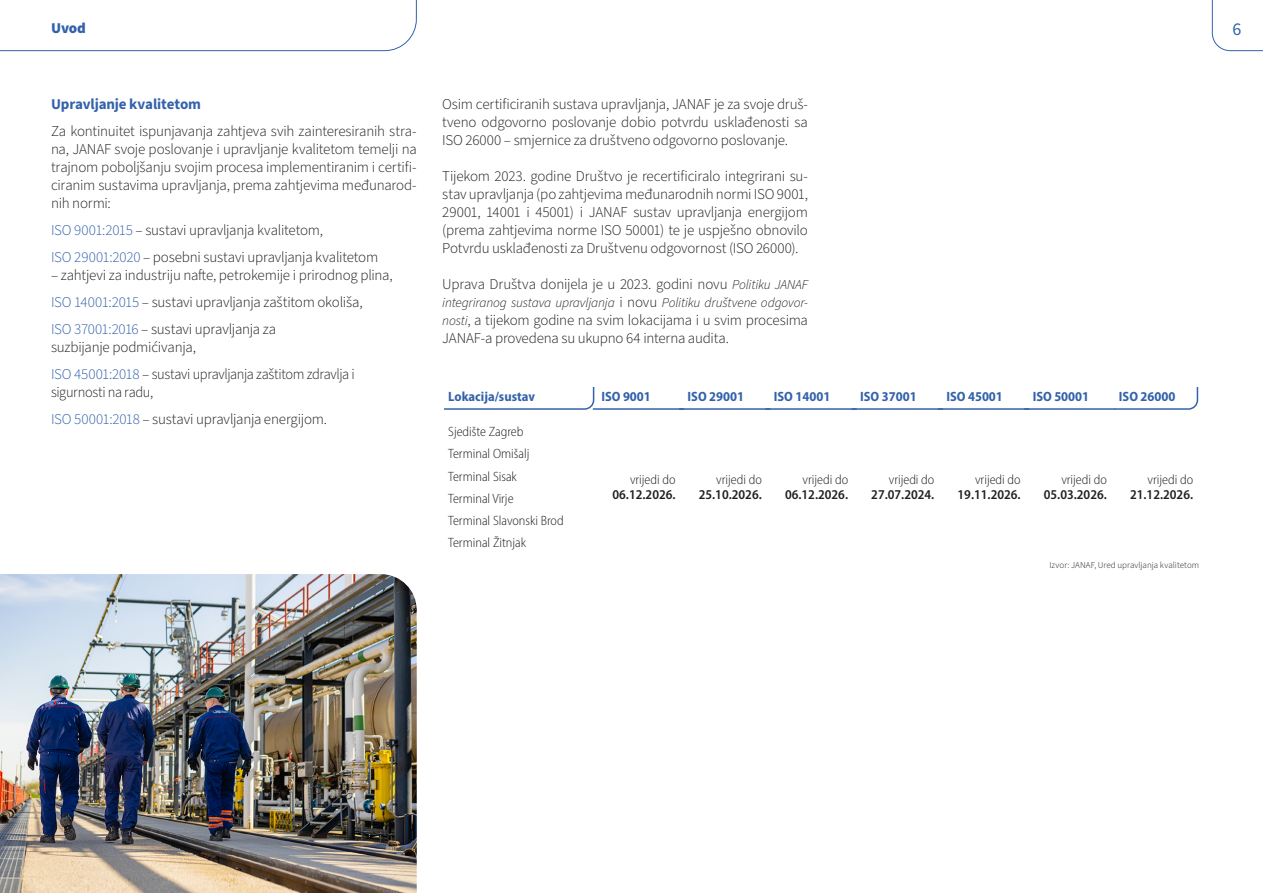
<style>
.page{position:relative;width:1263px;height:893px;background:#fff}
.page>*{position:absolute;margin:0;border:0;box-sizing:border-box;transform-origin:0 0}
.t1{font:18px "Source Sans 3";color:#3362aa}
.t2{font:300 15px/18px "Source Sans 3";letter-spacing:-.015em;color:#231f20}
.t3{font:300 15px/18px "Source Sans 3";letter-spacing:-.015em;color:#232222;text-align:justify}
.t4{font:300 15px/27px "Source Sans 3";letter-spacing:-.015em;color:#231f20;scale:.96 1}
.t5{font:700 15px "Source Sans 3";letter-spacing:-.01em;color:#3362aa}
.t6{font:900 15px "Source Sans 3";color:#3362aa}
.t7{font:300 semi-condensed 13.5px/22.2px "Myriad Pro";color:#231f20}
.t8{font:600 semi-condensed 13.5px "Myriad Pro";color:#231f20}
.t9{font:700 semi-condensed 13.5px "Myriad Pro";color:#3362aa}
.t10{font:italic 300 13.5px "Source Sans 3";letter-spacing:-.01em;color:#231f20}
.t11{font:300 9px "Source Sans 3";letter-spacing:.005em;color:#231f20}
.s1{color:#3362aa}
.s2{font-style:italic;font-size:13.5px}
.s3{font-style:normal;font-size:15px}
</style>
<div class="page">
<svg style="left:444px;top:387px;width:151px;height:23px"></svg>
<hr style="left:593px;top:408px;width:91px;height:2px;background:#3362aa">
<hr style="left:679px;top:408px;width:91px;height:2px;background:#3362aa">
<hr style="left:765px;top:408px;width:92px;height:2px;background:#3362aa">
<hr style="left:852px;top:408px;width:91px;height:2px;background:#3362aa">
<hr style="left:938px;top:408px;width:91px;height:2px;background:#3362aa">
<hr style="left:1024px;top:408px;width:91px;height:2px;background:#3362aa">
<svg style="left:1113px;top:387px;width:86px;height:23px"></svg>
<img style="left:0;top:574px;width:417px;height:319px">
<svg style="left:1211px;top:0;width:52px;height:51px"></svg>
<svg style="left:0;top:0;width:417px;height:51px"></svg>
<p class="t6" style="left:51px;top:18px;width:36px">Uvod</p>
<p class="t5" style="left:51px;top:94px;width:152px">Upravljanje kvalitetom</p>
<p class="t3" style="left:51px;top:122px;width:367px">Za kontinuitet ispunjavanja zahtjeva svih zainteresiranih stra&shy;na, JANAF svoje poslovanje i upravljanje kvalitetom temelji na trajnom poboljšanju svojim procesa implementiranim i certifi&shy;ciranim sustavima upravljanja, prema zahtjevima međunarod&shy;nih normi:</p>
<p class="t2" style="left:51px;top:216px;width:329px;line-height:27px"><span class="s1">ISO 9001:2015</span> – sustavi upravljanja kvalitetom,<br><span class="s1">ISO 29001:2020</span> – posebni sustavi upravljanja kvalitetom</p>
<p class="t2" style="left:51px;top:261px;width:343px;line-height:27px">– zahtjevi za industriju nafte, petrokemije i prirodnog plina,<br><span class="s1">ISO 14001:2015</span> – sustavi upravljanja zaštitom okoliša,<br><span class="s1">ISO 37001:2016</span> – sustavi upravljanja za</p>
<p class="t2" style="left:51px;top:333px;width:305px;line-height:27px">suzbijanje podmićivanja,<br><span class="s1">ISO 45001:2018</span> – sustavi upravljanja zaštitom zdravlja i</p>
<p class="t4" style="left:51px;top:378px;width:289px">sigurnosti na radu,<br><span class="s1">ISO 50001:2018</span> – sustavi upravljanja energijom.</p>
<p class="t2" style="left:442px;top:95px;width:367px;text-align:justify">Osim certificiranih sustava upravljanja, JANAF je za svoje druš&shy;tveno odgovorno poslovanje dobio potvrdu usklađenosti sa ISO 26000 – smjernice za društveno odgovorno poslovanje.</p>
<p class="t2" style="left:442px;top:167px;width:367px;text-align:justify">Tijekom 2023. godine Društvo je recertificiralo integrirani su&shy;stav upravljanja (po zahtjevima međunarodnih normi ISO 9001, 29001, 14001 i 45001) i JANAF sustav upravljanja energijom (prema zahtjevima norme ISO 50001) te je uspješno obnovilo Potvrdu usklađenosti za Društvenu odgovornost (ISO 26000).</p>
<p class="t2" style="left:442px;top:275px;width:367px">Uprava Društva donijela je u 2023. godini novu <span class="s2">Politiku JANAF</span></p>
<p class="t10" style="left:442px;top:294px;width:367px">integriranog sustava upravljanja <span class="s3">i novu</span> Politiku društvene odgovor-</p>
<p class="t2" style="left:442px;top:311px;width:367px"><span class="s2">nosti</span>, a tijekom godine na svim lokacijama i u svim procesima<br>JANAF-a provedena su ukupno 64 interna audita.</p>
<p class="t9" style="left:448px;top:388px;width:88px">Lokacija/sustav</p>
<p class="t9" style="left:601px;top:388px;width:51px">ISO 9001</p>
<p class="t9" style="left:688px;top:388px;width:58px">ISO 29001</p>
<p class="t9" style="left:774px;top:388px;width:58px">ISO 14001</p>
<p class="t9" style="left:860px;top:388px;width:58px">ISO 37001</p>
<p class="t9" style="left:946px;top:388px;width:58px">ISO 45001</p>
<p class="t9" style="left:1033px;top:388px;width:58px">ISO 50001</p>
<p class="t9" style="left:1119px;top:388px;width:58px">ISO 26000</p>
<p class="t7" style="left:448px;top:421px;width:77px">Sjedište Zagreb</p>
<p class="t7" style="left:630px;top:469px;width:47px">vrijedi do</p>
<p class="t8" style="left:612px;top:486px;width:65px">06.12.2026.</p>
<p class="t7" style="left:448px;top:443px;width:117px">Terminal Omišalj<br>Terminal Sisak<br>Terminal Virje<br>Terminal Slavonski Brod<br>Terminal Žitnjak</p>
<p class="t7" style="left:716px;top:469px;width:47px">vrijedi do</p>
<p class="t8" style="left:699px;top:486px;width:65px">25.10.2026.</p>
<p class="t7" style="left:802px;top:469px;width:47px">vrijedi do</p>
<p class="t8" style="left:785px;top:486px;width:65px">06.12.2026.</p>
<p class="t7" style="left:889px;top:469px;width:47px">vrijedi do</p>
<p class="t8" style="left:871px;top:486px;width:65px">27.07.2024.</p>
<p class="t7" style="left:975px;top:469px;width:47px">vrijedi do</p>
<p class="t8" style="left:957px;top:486px;width:65px">19.11.2026.</p>
<p class="t7" style="left:1061px;top:469px;width:47px">vrijedi do</p>
<p class="t8" style="left:1044px;top:486px;width:65px">05.03.2026.</p>
<p class="t7" style="left:1147px;top:469px;width:47px">vrijedi do</p>
<p class="t8" style="left:1130px;top:486px;width:65px">21.12.2026.</p>
<p class="t11" style="left:1049px;top:560px;width:151px">Izvor: JANAF, Ured upravljanja kvalitetom</p>
<p class="t1" style="left:1232px;top:17px;width:10px">6</p>
</div>
